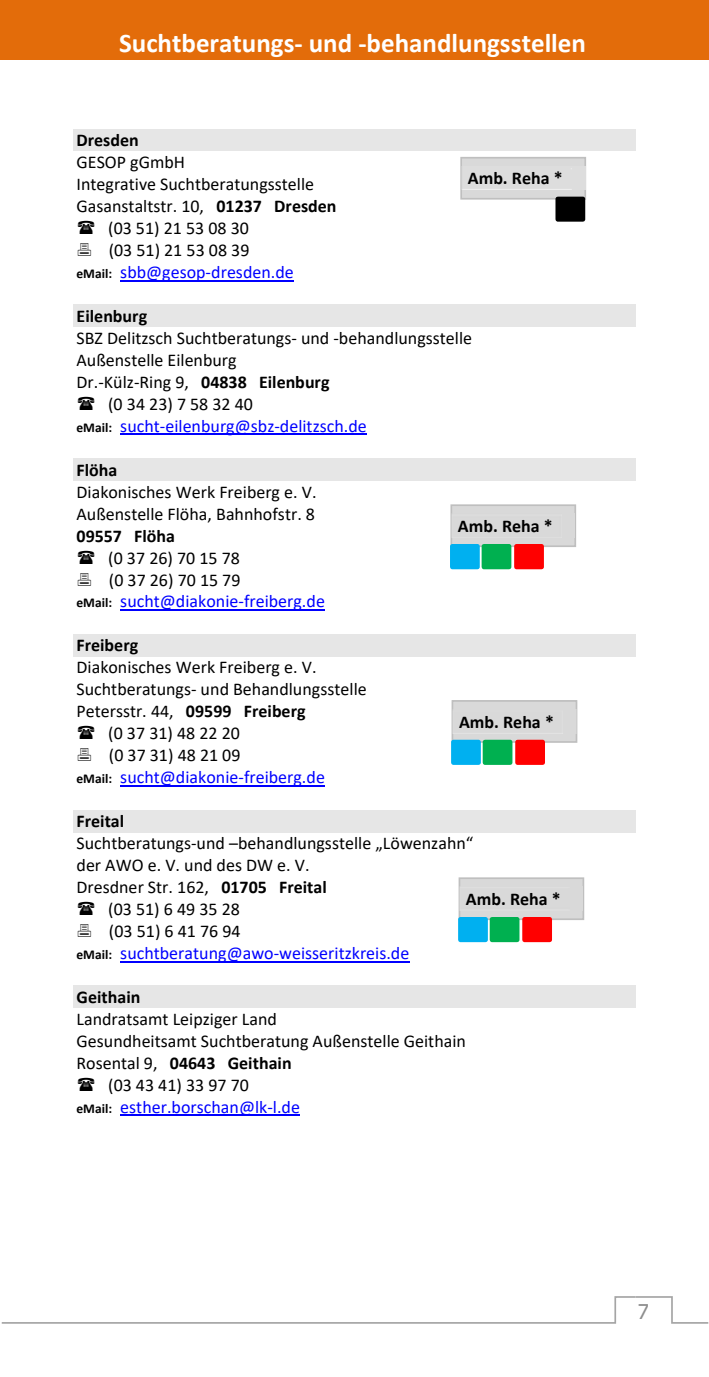
<style>
.page{position:relative;width:709px;height:1377px;background:#fff}
.page>*{position:absolute;margin:0;border:0;box-sizing:border-box;transform-origin:0 0}
.t1{font:700 27px "Calibri";color:#fff}
.t2{font:20.25px "Tahoma";color:#8d8d8d}
.t3{font:18px/21.8px "Calibri";color:#000}
.t4{font:18px "Calibri";color:#00f}
.t5{font:700 18px "Calibri";color:#000}
.s1{font-weight:700}
.s2{font-weight:700;font-size:13.5px;color:#000}
.s3{font-weight:400}
</style>
<div class="page">
<div style="left:0;top:0;width:708px;height:27px;background:#e36c0a"></div>
<div style="left:0;top:27px;width:708px;height:33px;background:#e36c0a"></div>
<svg style="left:1px;top:1296px;width:707px;height:28px"></svg>
<div style="left:73px;top:129px;width:562px;height:22px;background:#e6e6e6"></div>
<hr style="left:120px;top:280px;width:174px;height:1px;background:#00f">
<div style="left:73px;top:305px;width:562px;height:22px;background:#e6e6e6"></div>
<hr style="left:120px;top:434px;width:247px;height:1px;background:#00f">
<div style="left:73px;top:458px;width:562px;height:23px;background:#e6e6e6"></div>
<hr style="left:120px;top:609px;width:205px;height:2px;background:#00f">
<div style="left:73px;top:634px;width:562px;height:22px;background:#e6e6e6"></div>
<hr style="left:120px;top:785px;width:205px;height:2px;background:#00f">
<div style="left:73px;top:810px;width:562px;height:22px;background:#e6e6e6"></div>
<hr style="left:120px;top:961px;width:289px;height:1px;background:#00f">
<div style="left:73px;top:986px;width:562px;height:22px;background:#e6e6e6"></div>
<hr style="left:120px;top:1115px;width:180px;height:1px;background:#00f">
<div style="left:461px;top:158px;width:124px;height:41px;background:#d9d9d9"></div>
<div style="left:460px;top:157px;width:126px;height:43px;border:2px solid #bfbfbf"></div>
<img style="left:461px;top:166px;width:124px;height:24px">
<div style="left:558px;top:199px;width:25px;height:20px;background:#000"></div>
<div style="left:555px;top:197px;width:30px;height:25px;border:4px solid #000"></div>
<div style="left:452px;top:701px;width:124px;height:41px;background:#d9d9d9"></div>
<div style="left:451px;top:700px;width:126px;height:43px;border:2px solid #bfbfbf"></div>
<img style="left:453px;top:709px;width:124px;height:24px">
<div style="left:453px;top:742px;width:25px;height:21px;background:#00b0f0"></div>
<div style="left:451px;top:740px;width:30px;height:25px;border:4px solid #00b0f0"></div>
<div style="left:485px;top:742px;width:25px;height:21px;background:#00b050"></div>
<div style="left:483px;top:740px;width:29px;height:25px;border:4px solid #00b050"></div>
<div style="left:517px;top:742px;width:26px;height:21px;background:#f00"></div>
<div style="left:515px;top:740px;width:30px;height:25px;border:4px solid #f00"></div>
<div style="left:451px;top:505px;width:124px;height:41px;background:#d9d9d9"></div>
<div style="left:450px;top:504px;width:126px;height:43px;border:2px solid #bfbfbf"></div>
<img style="left:451px;top:513px;width:124px;height:25px">
<div style="left:452px;top:546px;width:25px;height:21px;background:#00b0f0"></div>
<div style="left:450px;top:544px;width:30px;height:25px;border:4px solid #00b0f0"></div>
<div style="left:484px;top:546px;width:25px;height:21px;background:#00b050"></div>
<div style="left:481px;top:544px;width:30px;height:25px;border:4px solid #00b050"></div>
<div style="left:516px;top:546px;width:25px;height:21px;background:#f00"></div>
<div style="left:514px;top:544px;width:30px;height:25px;border:4px solid #f00"></div>
<div style="left:459px;top:878px;width:124px;height:41px;background:#d9d9d9"></div>
<div style="left:458px;top:877px;width:126px;height:43px;border:2px solid #bfbfbf"></div>
<img style="left:460px;top:887px;width:123px;height:24px">
<div style="left:460px;top:919px;width:25px;height:21px;background:#00b0f0"></div>
<div style="left:458px;top:917px;width:30px;height:25px;border:4px solid #00b0f0"></div>
<div style="left:492px;top:919px;width:25px;height:21px;background:#00b050"></div>
<div style="left:490px;top:917px;width:29px;height:25px;border:4px solid #00b050"></div>
<div style="left:524px;top:919px;width:26px;height:21px;background:#f00"></div>
<div style="left:522px;top:917px;width:30px;height:25px;border:4px solid #f00"></div>
<h1 class="t1" style="left:119px;top:32px;width:468px">Suchtberatungs‐ und ‐behandlungsstellen</h1>
<p class="t5" style="left:77px;top:132px;width:64px">Dresden</p>
<p class="t3" style="left:77px;top:153px;width:110px">GESOP gGmbH</p>
<p class="t3" style="left:77px;top:175px;width:239px">Integrative Suchtberatungsstelle</p>
<p class="t3" style="left:77px;top:197px;width:261px">Gasanstaltstr. 10, <span class="s1">01237 Dresden</span></p>
<p class="t3" style="left:108px;top:218px;width:142px">(03 51) 21 53 08 30</p>
<p class="t3" style="left:109px;top:240px;width:142px">(03 51) 21 53 08 39</p>
<p class="t4" style="left:77px;top:264px;width:219px"><span class="s2">eMail:</span> sbb@gesop‐dresden.de</p>
<p class="t5" style="left:77px;top:308px;width:72px">Eilenburg</p>
<p class="t3" style="left:77px;top:328px;width:397px">SBZ Delitzsch Suchtberatungs‐ und ‐behandlungsstelle</p>
<p class="t3" style="left:77px;top:350px;width:162px">Außenstelle Eilenburg</p>
<p class="t3" style="left:77px;top:372px;width:254px">Dr.‐Külz‐Ring 9, <span class="s1">04838 Eilenburg</span></p>
<p class="t3" style="left:108px;top:394px;width:146px">(0 34 23) 7 58 32 40</p>
<p class="t4" style="left:77px;top:418px;width:292px"><span class="s2">eMail:</span> sucht‐eilenburg@sbz‐delitzsch.de</p>
<p class="t5" style="left:77px;top:462px;width:42px">Flöha</p>
<p class="t3" style="left:77px;top:482px;width:241px">Diakonisches Werk Freiberg e. V.<br>Außenstelle Flöha, Bahnhofstr. 8</p>
<p class="t5" style="left:77px;top:528px;width:100px">09557 Flöha</p>
<p class="t3" style="left:108px;top:548px;width:133px">(0 37 26) 70 15 78</p>
<p class="t3" style="left:109px;top:570px;width:133px">(0 37 26) 70 15 79</p>
<p class="t4" style="left:77px;top:594px;width:250px"><span class="s2">eMail:</span> sucht@diakonie‐freiberg.de</p>
<p class="t5" style="left:77px;top:638px;width:63px">Freiberg</p>
<p class="t3" style="left:77px;top:658px;width:241px">Diakonisches Werk Freiberg e. V.</p>
<p class="t3" style="left:77px;top:680px;width:292px">Suchtberatungs‐ und Behandlungsstelle</p>
<p class="t3" style="left:77px;top:702px;width:230px">Petersstr. 44, <span class="s1">09599 Freiberg</span></p>
<p class="t3" style="left:108px;top:724px;width:133px">(0 37 31) 48 22 20</p>
<p class="t3" style="left:109px;top:746px;width:133px">(0 37 31) 48 21 09</p>
<p class="t4" style="left:77px;top:770px;width:250px"><span class="s2">eMail:</span> sucht@diakonie‐freiberg.de</p>
<p class="t5" style="left:77px;top:814px;width:49px">Freital</p>
<p class="t3" style="left:77px;top:834px;width:398px">Suchtberatungs‐und –behandlungsstelle „Löwenzahn“</p>
<p class="t3" style="left:77px;top:856px;width:234px">der AWO e. V. und des DW e. V.</p>
<p class="t3" style="left:77px;top:878px;width:252px">Dresdner Str. 162, <span class="s1">01705 Freital</span></p>
<p class="t3" style="left:108px;top:900px;width:133px">(03 51) 6 49 35 28</p>
<p class="t3" style="left:109px;top:922px;width:133px">(03 51) 6 41 76 94</p>
<p class="t4" style="left:77px;top:946px;width:334px"><span class="s2">eMail:</span> suchtberatung@awo‐weisseritzkreis.de</p>
<p class="t5" style="left:77px;top:989px;width:65px">Geithain</p>
<p class="t3" style="left:77px;top:1010px;width:202px">Landratsamt Leipziger Land</p>
<p class="t3" style="left:77px;top:1032px;width:391px">Gesundheitsamt Suchtberatung Außenstelle Geithain</p>
<p class="t5" style="left:77px;top:1055px;width:217px"><span class="s3">Rosental 9,</span> 04643 Geithain</p>
<p class="t3" style="left:108px;top:1075px;width:142px">(03 43 41) 33 97 70</p>
<p class="t4" style="left:77px;top:1099px;width:225px"><span class="s2">eMail:</span> esther.borschan@lk‐l.de</p>
<p class="t5" style="left:468px;top:171px;width:96px">Amb. Reha *</p>
<p class="t5" style="left:458px;top:518px;width:96px">Amb. Reha *</p>
<p class="t5" style="left:459px;top:714px;width:96px">Amb. Reha *</p>
<p class="t5" style="left:466px;top:891px;width:96px">Amb. Reha *</p>
<p class="t2" style="left:638px;top:1298px;width:13px">7</p>
</div>
